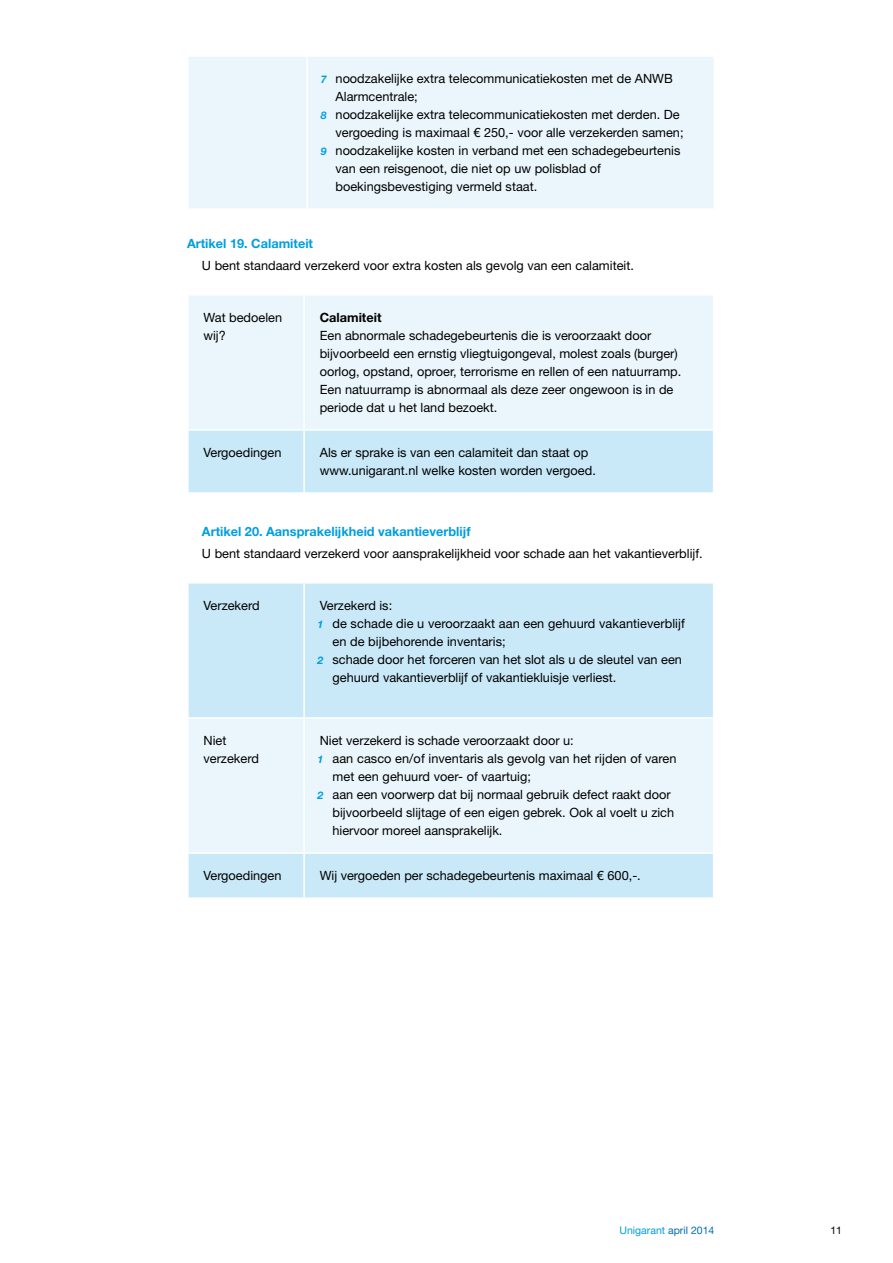
<style>
.page{position:relative;width:893px;height:1263px;background:#fff}
.page>*{position:absolute;margin:0;border:0;box-sizing:border-box;transform-origin:0 0}
.t1{font:12.75px/18px "Helvetica Neue LT Std";color:#000}
.t2{font:12.75px "Helvetica Neue";color:#000}
.t3{font:700 12.75px "Helvetica Neue";color:#009ee0}
.t4{font:700 12.75px "Helvetica Neue LT Std";color:#000}
.t5{font:10.5px "Helvetica Neue";color:#009ee0}
.t6{font:10.5px "Helvetica Neue";color:#000}
.s1{font-family:"Helvetica Neue";font-weight:700;font-style:italic;font-size:10.5px;color:#009ee0}
.s2{color:#006fb4}
</style>
<div class="page">
<div style="left:189px;top:57px;width:525px;height:151px;background:#ebf6fc"></div>
<hr style="left:306px;top:57px;width:2px;height:151px;background:#fff">
<div style="left:189px;top:296px;width:524px;height:133px;background:#ebf6fc"></div>
<div style="left:189px;top:431px;width:524px;height:61px;background:#c9e9f8"></div>
<hr style="left:303px;top:296px;width:2px;height:133px;background:#fff">
<hr style="left:303px;top:431px;width:2px;height:61px;background:#fff">
<div style="left:189px;top:584px;width:524px;height:313px;background:#c9e9f8"></div>
<div style="left:189px;top:719px;width:524px;height:133px;background:#ebf6fc"></div>
<hr style="left:303px;top:584px;width:2px;height:133px;background:#fff">
<hr style="left:303px;top:719px;width:2px;height:133px;background:#fff">
<hr style="left:187px;top:717px;width:117px;height:2px;background:#fff">
<hr style="left:304px;top:717px;width:410px;height:2px;background:#fff">
<hr style="left:304px;top:852px;width:410px;height:2px;background:#fff">
<hr style="left:187px;top:852px;width:117px;height:2px;background:#fff">
<hr style="left:303px;top:854px;width:2px;height:43px;background:#fff">
<p class="t1" style="left:321px;top:69px;width:354px"><span class="s1">7</span> noodzakelijke extra telecommunicatiekosten met de ANWB</p>
<p class="t1" style="left:336px;top:87px;width:84px">Alarmcentrale;</p>
<p class="t1" style="left:321px;top:105px;width:360px"><span class="s1">8</span> noodzakelijke extra telecommunicatiekosten met derden. De</p>
<p class="t1" style="left:336px;top:123px;width:349px">vergoeding is maximaal € 250,- voor alle verzekerden samen;</p>
<p class="t1" style="left:321px;top:141px;width:361px"><span class="s1">9</span> noodzakelijke kosten in verband met een schadegebeurtenis</p>
<p class="t1" style="left:336px;top:159px;width:267px">van een reisgenoot, die niet op uw polisblad of</p>
<p class="t1" style="left:336px;top:177px;width:203px">boekingsbevestiging vermeld staat.</p>
<p class="t3" style="left:187px;top:235px;width:128px">Artikel 19. Calamiteit</p>
<p class="t2" style="left:202px;top:258px;width:433px">U bent standaard verzekerd voor extra kosten als gevolg van een calamiteit.</p>
<p class="t1" style="left:203px;top:308px;width:80px">Wat bedoelen wij?</p>
<p class="t4" style="left:320px;top:309px;width:63px">Calamiteit</p>
<p class="t1" style="left:320px;top:326px;width:363px">Een abnormale schadegebeurtenis die is veroorzaakt door bijvoorbeeld een ernstig vliegtuigongeval, molest zoals (burger) oorlog, opstand, oproer, terrorisme en rellen of een natuurramp.<br>Een natuurramp is abnormaal als deze zeer ongewoon is in de periode dat u het land bezoekt.</p>
<p class="t1" style="left:203px;top:443px;width:80px">Vergoedingen</p>
<p class="t1" style="left:320px;top:443px;width:278px">Als er sprake is van een calamiteit dan staat op www.unigarant.nl welke kosten worden vergoed.</p>
<p class="t3" style="left:202px;top:523px;width:270px">Artikel 20. Aansprakelijkheid vakantieverblijf</p>
<p class="t2" style="left:202px;top:546px;width:502px">U bent standaard verzekerd voor aansprakelijkheid voor schade aan het vakantieverblijf.</p>
<p class="t1" style="left:203px;top:596px;width:58px">Verzekerd</p>
<p class="t1" style="left:320px;top:596px;width:74px">Verzekerd is:</p>
<p class="t1" style="left:318px;top:614px;width:369px"><span class="s1">1</span> de schade die u veroorzaakt aan een gehuurd vakantieverblijf</p>
<p class="t1" style="left:332px;top:632px;width:175px">en de bijbehorende inventaris;</p>
<p class="t1" style="left:318px;top:650px;width:366px"><span class="s1">2</span> schade door het forceren van het slot als u de sleutel van een</p>
<p class="t1" style="left:332px;top:668px;width:285px">gehuurd vakantieverblijf of vakantiekluisje verliest.</p>
<p class="t1" style="left:203px;top:731px;width:57px">Niet verzekerd</p>
<p class="t1" style="left:320px;top:731px;width:256px">Niet verzekerd is schade veroorzaakt door u:</p>
<p class="t1" style="left:318px;top:749px;width:360px"><span class="s1">1</span> aan casco en/of inventaris als gevolg van het rijden of varen</p>
<p class="t1" style="left:332px;top:767px;width:200px">met een gehuurd voer- of vaartuig;</p>
<p class="t1" style="left:318px;top:785px;width:355px"><span class="s1">2</span> aan een voorwerp dat bij normaal gebruik defect raakt door</p>
<p class="t1" style="left:332px;top:803px;width:343px">bijvoorbeeld slijtage of een eigen gebrek. Ook al voelt u zich</p>
<p class="t1" style="left:332px;top:821px;width:172px">hiervoor moreel aansprakelijk.</p>
<p class="t1" style="left:203px;top:866px;width:80px">Vergoedingen</p>
<p class="t1" style="left:320px;top:866px;width:323px">Wij vergoeden per schadegebeurtenis maximaal € 600,-.</p>
<p class="t5" style="left:619px;top:1224px;width:96px">Unigarant <span class="s2">april 2014</span></p>
<p class="t6" style="left:830px;top:1224px;width:13px">11</p>
</div>
